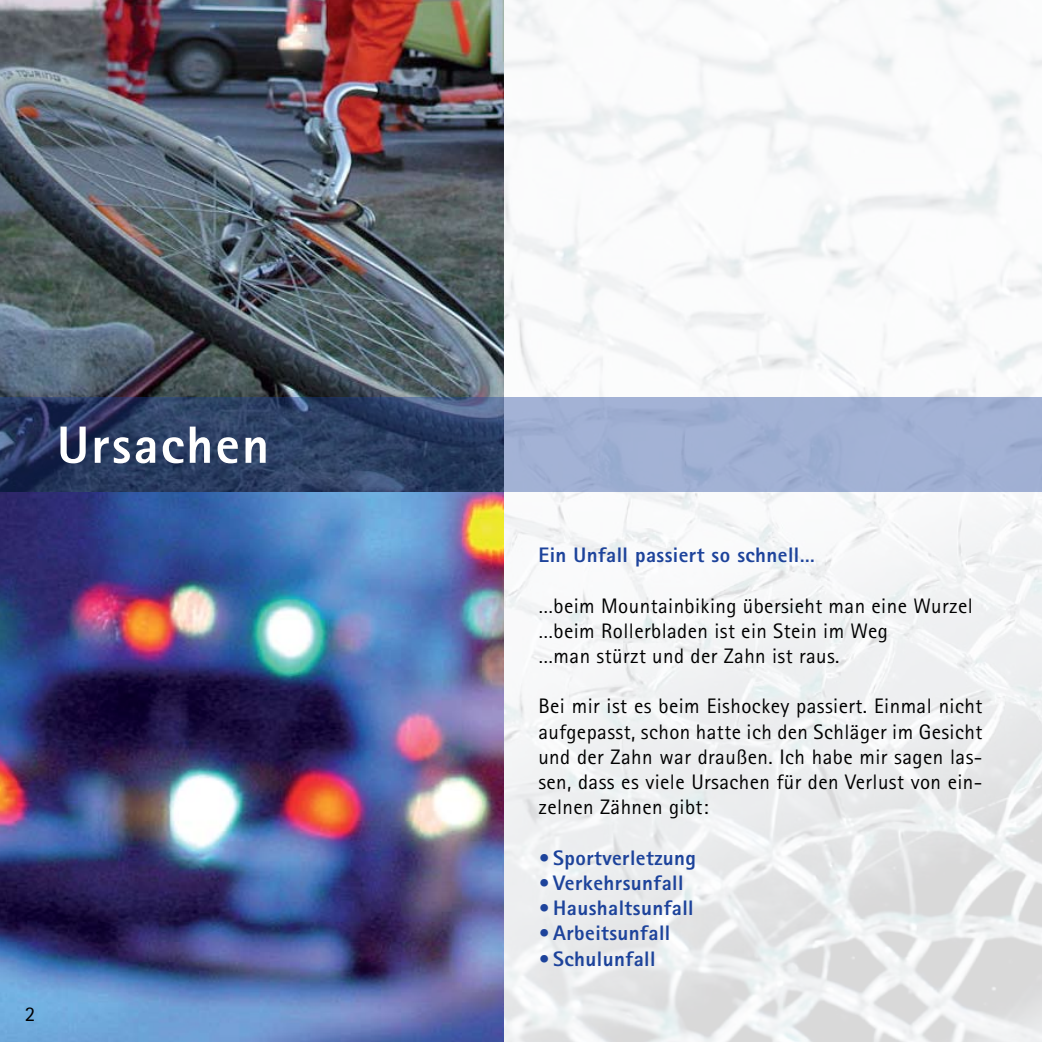
<style>
.page{position:relative;width:1042px;height:1042px;background:#fff}
.page>*{position:absolute;margin:0;border:0;box-sizing:border-box;transform-origin:0 0}
.t1{font:800 52.5px "Rotis Sans Serif";letter-spacing:.04em;color:#fff}
.t2{font:21px/25.2px "Rotis Sans Serif";letter-spacing:.02em;color:#000}
.t3{font:800 21px "Rotis Sans Serif";letter-spacing:.02em;color:#1d439b}
</style>
<div class="page">
<img style="left:504px;top:0;width:538px;height:1042px">
<img style="left:0;top:491px;width:504px;height:551px">
<img style="left:0;top:0;width:504px;height:397px">
<svg style="left:0;top:397px;width:1042px;height:94px;background:#67789c"></svg>
<h1 class="t1" style="left:57px;top:412px;width:214px">Ursachen</h1>
<p class="t2" style="left:25px;top:1001px;width:12px">2</p>
<p class="t3" style="left:538px;top:542px;width:278px">Ein Unfall passiert so schnell…</p>
<p class="t2" style="left:538px;top:593px;width:436px">…beim Mountainbiking übersieht man eine Wurzel …beim Rollerbladen ist ein Stein im Weg<br>…man stürzt und der Zahn ist raus.</p>
<p class="t2" style="left:538px;top:693px;width:446px;text-align:justify">Bei mir ist es beim Eishockey passiert. Einmal nicht aufgepasst, schon hatte ich den Schläger im Gesicht und der Zahn war draußen. Ich habe mir sagen las&shy;sen, dass es viele Ursachen für den Verlust von ein&shy;zelnen Zähnen gibt:</p>
<p class="t3" style="left:538px;top:844px;width:159px">• Sportverletzung</p>
<p class="t3" style="left:538px;top:869px;width:147px">• Verkehrsunfall</p>
<p class="t3" style="left:538px;top:894px;width:157px">• Haushaltsunfall</p>
<p class="t3" style="left:538px;top:920px;width:133px">• Arbeitsunfall</p>
<p class="t3" style="left:538px;top:945px;width:119px">• Schulunfall</p>
</div>
